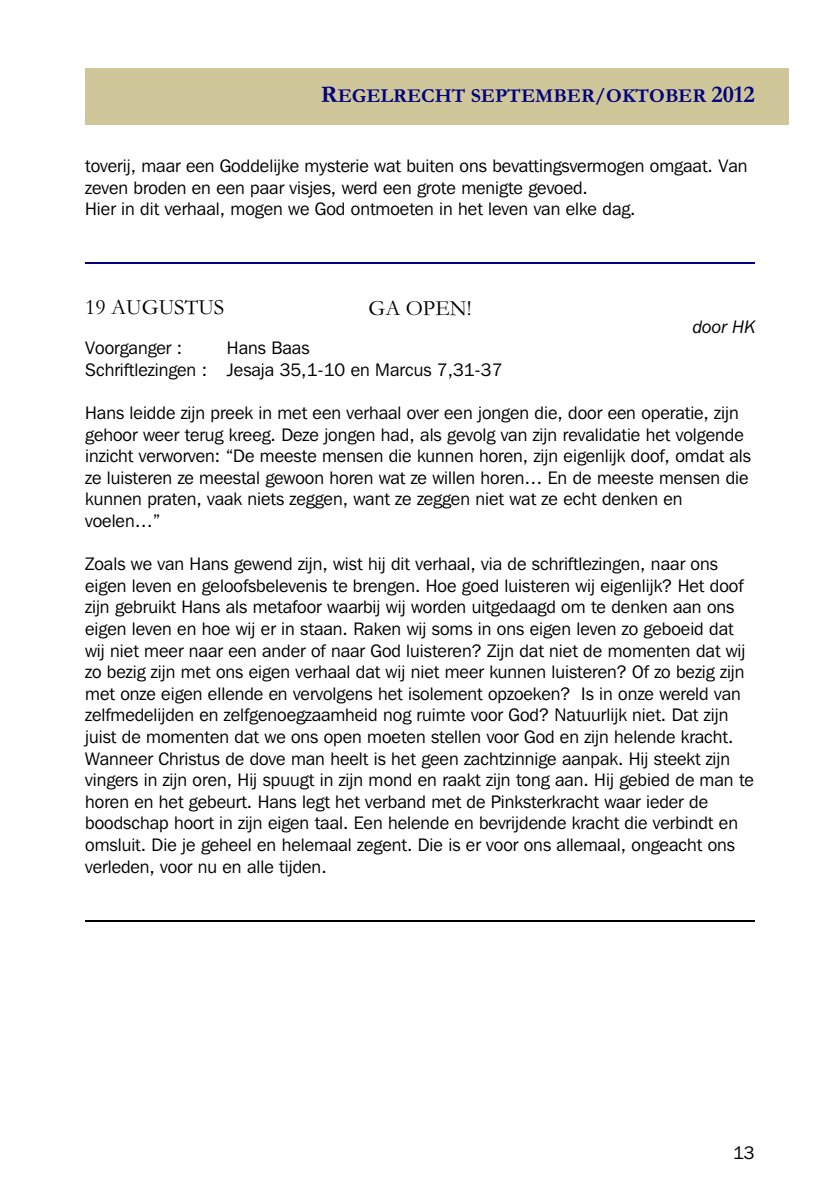
<style>
.page{position:relative;width:840px;height:1191px;background:#fff}
.page>*{position:absolute;margin:0;border:0;box-sizing:border-box;transform-origin:0 0}
.t1{font:22px "Garamond";color:#000}
.t2{font:700 20px "Garamond";color:#000080}
.t3{font:18px/21.6px "Franklin Gothic IT Cby BT";color:#000}
.t4{font:italic 18px "Franklin Gothic IT Cby BT";color:#000}
.s1{font-size:24px}
</style>
<div class="page">
<hr style="left:85px;top:262px;width:669px;height:2px;background:#000080">
<hr style="left:85px;top:920px;width:669px;height:1px;background:#000">
<div style="left:85px;top:68px;width:703px;height:56px;background:#cfc799"></div>
<p class="t2" style="left:321px;top:89px;width:435px"><span class="s1">R</span>EGELRECHT SEPTEMBER/OKTOBER <span class="s1">2012</span></p>
<p class="t3" style="left:85px;top:156px;width:663px">toverij, maar een Goddelijke mysterie wat buiten ons bevattingsvermogen omgaat. Van zeven broden en een paar visjes, werd een grote menigte gevoed.<br>Hier in dit verhaal, mogen we God ontmoeten in het leven van elke dag.</p>
<p class="t1" style="left:85px;top:300px;width:141px">19 AUGUSTUS</p>
<p class="t1" style="left:368px;top:300px;width:104px">GA OPEN!</p>
<p class="t4" style="left:692px;top:319px;width:64px">door HK</p>
<p class="t3" style="left:85px;top:339px;width:418px;text-indent:142px">Hans Baas<br>Schriftlezingen : Jesaja 35,1-10 en Marcus 7,31-37</p>
<p class="t3" style="left:85px;top:403px;width:666px">Hans leidde zijn preek in met een verhaal over een jongen die, door een operatie, zijn gehoor weer terug kreeg. Deze jongen had, als gevolg van zijn revalidatie het volgende inzicht verworven: “De meeste mensen die kunnen horen, zijn eigenlijk doof, omdat als ze luisteren ze meestal gewoon horen wat ze willen horen… En de meeste mensen die kunnen praten, vaak niets zeggen, want ze zeggen niet wat ze echt denken en voelen…”</p>
<p class="t3" style="left:85px;top:555px;width:670px">Zoals we van Hans gewend zijn, wist hij dit verhaal, via de schriftlezingen, naar ons eigen leven en geloofsbelevenis te brengen. Hoe goed luisteren wij eigenlijk? Het doof zijn gebruikt Hans als metafoor waarbij wij worden uitgedaagd om te denken aan ons eigen leven en hoe wij er in staan. Raken wij soms in ons eigen leven zo geboeid dat wij niet meer naar een ander of naar God luisteren? Zijn dat niet de momenten dat wij zo bezig zijn met ons eigen verhaal dat wij niet meer kunnen luisteren? Of zo bezig zijn met onze eigen ellende en vervolgens het isolement opzoeken? Is in onze wereld van zelfmedelijden en zelfgenoegzaamheid nog ruimte voor God? Natuurlijk niet. Dat zijn juist de momenten dat we ons open moeten stellen voor God en zijn helende kracht.<br>Wanneer Christus de dove man heelt is het geen zachtzinnige aanpak. Hij steekt zijn vingers in zijn oren, Hij spuugt in zijn mond en raakt zijn tong aan. Hij gebied de man te horen en het gebeurt. Hans legt het verband met de Pinksterkracht waar ieder de boodschap hoort in zijn eigen taal. Een helende en bevrijdende kracht die verbindt en omsluit. Die je geheel en helemaal zegent. Die is er voor ons allemaal, ongeacht ons verleden, voor nu en alle tijden.</p>
<p class="t3" style="left:85px;top:339px;width:99px">Voorganger :</p>
<p class="t3" style="left:732px;top:1143px;width:23px">13</p>
</div>
